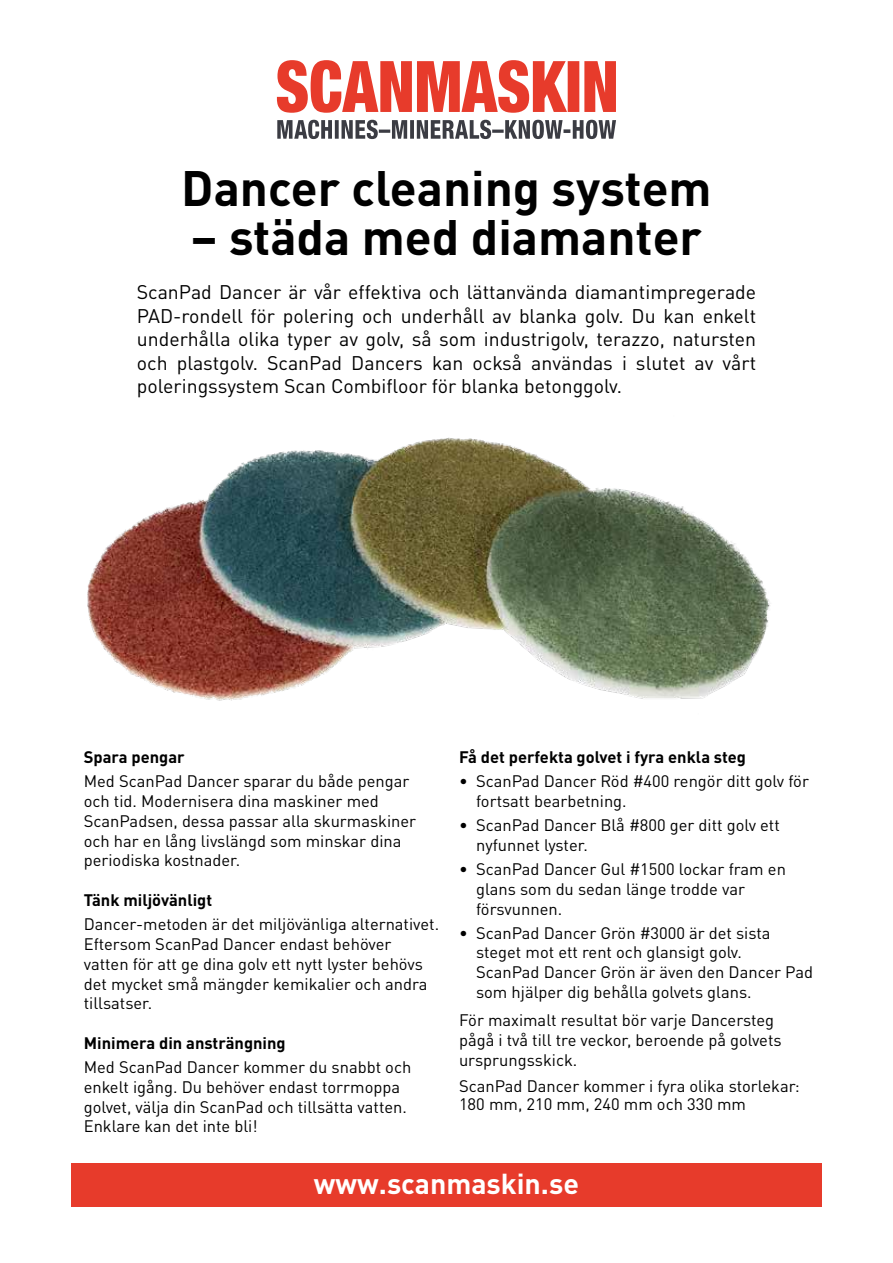
<style>
.page{position:relative;width:893px;height:1263px;background:#fff}
.page>*{position:absolute;margin:0;border:0;box-sizing:border-box;transform-origin:0 0}
.t1{font:700 49.2px "DIN Pro";color:#000}
.t2{font:700 28.5px "DIN Pro";color:#fff}
.t3{font:19.5px/23.4px "DIN Pro";color:#000;text-align:justify}
.t4{font:16.5px/19.8px "DIN Pro";color:#000}
.t5{font:700 16.5px "DIN Pro";color:#000}
</style>
<div class="page">
<div style="left:71px;top:1163px;width:751px;height:44px;background:#e73b2b"></div>
<svg style="left:277px;top:60px;width:339px;height:53px"></svg>
<svg style="left:277px;top:120px;width:339px;height:19px"></svg>
<img style="left:87px;top:437px;width:683px;height:264px">
<h1 class="t1" style="left:181px;top:154px;width:532px">Dancer cleaning system</h1>
<h1 class="t1" style="left:191px;top:203px;width:512px">– städa med diamanter</h1>
<p class="t3" style="left:137px;top:279px;width:621px">ScanPad Dancer ä r vå r effektiva och lättanvä nda diamantimpregerade PAD-rondell för polering och underhåll av blanka golv. Du kan enkelt underhå lla olika typer av golv, så som industrigolv, terazzo, natursten och plastgolv. ScanPad Dancers kan också anvä ndas i slutet av vå rt poleringssystem Scan Combifloor för blanka betonggolv.</p>
<p class="t5" style="left:84px;top:746px;width:102px">Spara pengar</p>
<p class="t4" style="left:84px;top:770px;width:334px">Med ScanPad Dancer sparar du både pengar och tid. Modernisera dina maskiner med ScanPadsen, dessa passar alla skurmaskiner och har en lång livslängd som minskar dina periodiska kostnader.</p>
<p class="t5" style="left:84px;top:889px;width:130px">Tänk miljövänligt</p>
<p class="t4" style="left:84px;top:913px;width:357px">Dancer-metoden är det miljövänliga alternativet.<br>Eftersom ScanPad Dancer endast behöver vatten för att ge dina golv ett nytt lyster behövs det mycket små mängder kemikalier och andra tillsatser.</p>
<p class="t5" style="left:84px;top:1032px;width:204px">Minimera din ansträngning</p>
<p class="t4" style="left:84px;top:1055px;width:329px">Med ScanPad Dancer kommer du snabbt och enkelt igång. Du behöver endast torrmoppa golvet, välja din ScanPad och tillsätta vatten.<br>Enklare kan det inte bli!</p>
<p class="t5" style="left:459px;top:746px;width:288px">Få det perfekta golvet i fyra enkla steg</p>
<p class="t4" style="left:476px;top:770px;width:334px;text-indent:-17px">• ScanPad Dancer Röd #400 rengör ditt golv för fortsatt bearbetning.</p>
<p class="t4" style="left:476px;top:814px;width:305px;text-indent:-17px">• ScanPad Dancer Blå #800 ger ditt golv ett nyfunnet lyster.</p>
<p class="t4" style="left:476px;top:857px;width:311px;text-indent:-17px">• ScanPad Dancer Gul #1500 lockar fram en glans som du sedan länge trodde var försvunnen.</p>
<p class="t4" style="left:476px;top:921px;width:339px;text-indent:-17px">• ScanPad Dancer Grön #3000 är det sista steget mot ett rent och glansigt golv.<br>ScanPad Dancer Grön är även den Dancer Pad som hjälper dig behålla golvets glans.</p>
<p class="t4" style="left:459px;top:1009px;width:324px">För maximalt resultat bör varje Dancersteg pågå i två till tre veckor, beroende på golvets ursprungsskick.</p>
<p class="t4" style="left:459px;top:1076px;width:342px;line-height:18px">ScanPad Dancer kommer i fyra olika storlekar:<br>180 mm, 210 mm, 240 mm och 330 mm</p>
<h2 class="t2" style="left:314px;top:1164px;width:266px">www.scanmaskin.se</h2>
</div>
